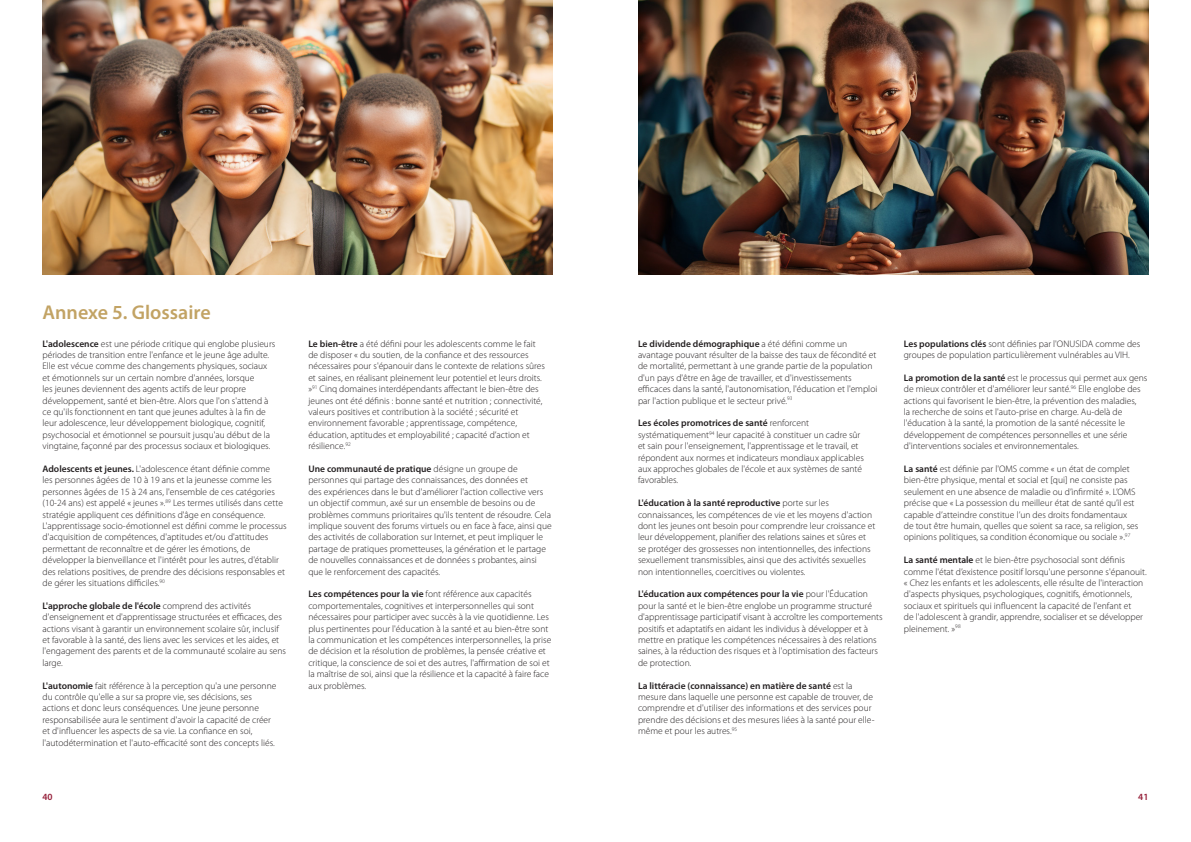
<style>
.page{position:relative;width:1191px;height:842px;background:#fff}
.page>*{position:absolute;margin:0;border:0;box-sizing:border-box;transform-origin:0 0}
.Heading_2{font:600 20px "Myriad Pro";color:#c2a364}
.t1{font:300 9.5px/11.4px "Myriad Pro";color:#231f20}
.t2{font:600 9.5px "Myriad Pro";color:#951e38}
.s1{font-weight:600}
</style>
<div class="page">
<img style="left:43px;top:0;width:510px;height:274px">
<img style="left:638px;top:0;width:510px;height:274px">
<p class="Heading_2" style="left:43px;top:300px;width:170px">Annexe 5. Glossaire</p>
<p class="t1" style="left:43px;top:338px;width:234px"><span class="s1">L'adolescence</span> est une période critique qui englobe plusieurs périodes de transition entre l'enfance et le jeune âge adulte.<br>Elle est vécue comme des changements physiques, sociaux et émotionnels sur un certain nombre d'années, lorsque<br>les jeunes deviennent des agents actifs de leur propre développement, santé et bien-être. Alors que l'on s'attend à ce qu'ils fonctionnent en tant que jeunes adultes à la fin de leur adolescence, leur développement biologique, cognitif, psychosocial et émotionnel se poursuit jusqu'au début de la vingtaine, façonné par des processus sociaux et biologiques.</p>
<p class="t1" style="left:43px;top:463px;width:242px"><span class="s1">Adolescents et jeunes.</span> L'adolescence étant définie comme<br>les personnes âgées de 10 à 19 ans et la jeunesse comme les personnes âgées de 15 à 24 ans, l'ensemble de ces catégories (10-24 ans) est appelé « jeunes ».<sup>89</sup> Les termes utilisés dans cette stratégie appliquent ces définitions d'âge en conséquence.</p>
<p class="t1" style="left:43px;top:520px;width:246px">L'apprentissage socio-émotionnel est défini comme le processus d'acquisition de compétences, d'aptitudes et/ou d'attitudes permettant de reconnaître et de gérer les émotions, de développer la bienveillance et l'intérêt pour les autres, d'établir des relations positives, de prendre des décisions responsables et de gérer les situations difficiles.<sup>90</sup></p>
<p class="t1" style="left:43px;top:600px;width:245px"><span class="s1">L'approche globale de l'école</span> comprend des activités d'enseignement et d'apprentissage structurées et efficaces, des actions visant à garantir un environnement scolaire sûr, inclusif et favorable à la santé, des liens avec les services et les aides, et l'engagement des parents et de la communauté scolaire au sens large.</p>
<p class="t1" style="left:43px;top:680px;width:235px"><span class="s1">L'autonomie</span> fait référence à la perception qu'a une personne du contrôle qu'elle a sur sa propre vie, ses décisions, ses actions et donc leurs conséquences. Une jeune personne responsabilisée aura le sentiment d'avoir la capacité de créer et d'influencer les aspects de sa vie. La confiance en soi, l'autodétermination et l'auto-efficacité sont des concepts liés.</p>
<p class="t1" style="left:308px;top:338px;width:238px"><span class="s1">Le bien-être</span> a été défini pour les adolescents comme le fait de disposer « du soutien, de la confiance et des ressources nécessaires pour s'épanouir dans le contexte de relations sûres et saines, en réalisant pleinement leur potentiel et leurs droits. »<sup>91</sup> Cinq domaines interdépendants affectant le bien-être des jeunes ont été définis : bonne santé et nutrition ; connectivité, valeurs positives et contribution à la société ; sécurité et environnement favorable ; apprentissage, compétence, éducation, aptitudes et employabilité ; capacité d’action et résilience.<sup>92</sup></p>
<p class="t1" style="left:308px;top:463px;width:245px"><span class="s1">Une communauté de pratique</span> désigne un groupe de personnes qui partage des connaissances, des données et<br>des expériences dans le but d'améliorer l'action collective vers un objectif commun, axé sur un ensemble de besoins ou de problèmes communs prioritaires qu'ils tentent de résoudre. Cela implique souvent des forums virtuels ou en face à face, ainsi que des activités de collaboration sur Internet, et peut impliquer le partage de pratiques prometteuses, la génération et le partage de nouvelles connaissances et de données s probantes, ainsi que le renforcement des capacités.</p>
<p class="t1" style="left:308px;top:589px;width:244px"><span class="s1">Les compétences pour la vie</span> font référence aux capacités comportementales, cognitives et interpersonnelles qui sont nécessaires pour participer avec succès à la vie quotidienne. Les plus pertinentes pour l'éducation à la santé et au bien-être sont la communication et les compétences interpersonnelles, la prise de décision et la résolution de problèmes, la pensée créative et critique, la conscience de soi et des autres, l'affirmation de soi et la maîtrise de soi, ainsi que la résilience et la capacité à faire face aux problèmes.</p>
<p class="t1" style="left:638px;top:338px;width:241px"><span class="s1">Le dividende démographique</span> a été défini comme un avantage pouvant résulter de la baisse des taux de fécondité et de mortalité, permettant à une grande partie de la population d'un pays d'être en âge de travailler, et d'investissements efficaces dans la santé, l'autonomisation, l'éducation et l'emploi par l'action publique et le secteur privé.<sup>93</sup></p>
<p class="t1" style="left:638px;top:418px;width:227px"><span class="s1">Les écoles promotrices de santé</span> renforcent systématiquement<sup>94</sup> leur capacité à constituer un cadre sûr et sain pour l'enseignement, l'apprentissage et le travail, et répondent aux normes et indicateurs mondiaux applicables aux approches globales de l'école et aux systèmes de santé favorables.</p>
<p class="t1" style="left:638px;top:497px;width:239px"><span class="s1">L'éducation à la santé reproductive</span> porte sur les connaissances, les compétences de vie et les moyens d'action dont les jeunes ont besoin pour comprendre leur croissance et leur développement, planifier des relations saines et sûres et se protéger des grossesses non intentionnelles, des infections sexuellement transmissibles, ainsi que des activités sexuelles non intentionnelles, coercitives ou violentes.</p>
<p class="t1" style="left:638px;top:589px;width:246px"><span class="s1">L'éducation aux compétences pour la vie</span> pour l'Éducation pour la santé et le bien-être englobe un programme structuré d'apprentissage participatif visant à accroître les comportements positifs et adaptatifs en aidant les individus à développer et à mettre en pratique les compétences nécessaires à des relations saines, à la réduction des risques et à l'optimisation des facteurs de protection.</p>
<p class="t1" style="left:638px;top:680px;width:238px"><span class="s1">La littéracie (connaissance) en matière de santé</span> est la mesure dans laquelle une personne est capable de trouver, de comprendre et d'utiliser des informations et des services pour prendre des décisions et des mesures liées à la santé pour elle&shy;même et pour les autres.<sup>95</sup></p>
<p class="t1" style="left:904px;top:338px;width:238px"><span class="s1">Les populations clés</span> sont définies par l'ONUSIDA comme des groupes de population particulièrement vulnérables au VIH.</p>
<p class="t1" style="left:904px;top:372px;width:245px"><span class="s1">La promotion de la santé</span> est le processus qui permet aux gens de mieux contrôler et d'améliorer leur santé.<sup>96</sup> Elle englobe des actions qui favorisent le bien-être, la prévention des maladies,<br>la recherche de soins et l'auto-prise en charge. Au-delà de l'éducation à la santé, la promotion de la santé nécessite le développement de compétences personnelles et une série d'interventions sociales et environnementales.</p>
<p class="t1" style="left:904px;top:463px;width:236px"><span class="s1">La santé</span> est définie par l'OMS comme « un état de complet bien-être physique, mental et social et [qui] ne consiste pas seulement en une absence de maladie ou d’infirmité ». L’OMS précise que « La possession du meilleur état de santé qu’il est capable d’atteindre constitue l’un des droits fondamentaux de tout être humain, quelles que soient sa race, sa religion, ses opinions politiques, sa condition économique ou sociale ».<sup>97</sup></p>
<p class="t1" style="left:904px;top:554px;width:243px"><span class="s1">La santé mentale</span> et le bien-être psychosocial sont définis comme l'état d’existence positif lorsqu'une personne s'épanouit. « Chez les enfants et les adolescents, elle résulte de l'interaction d'aspects physiques, psychologiques, cognitifs, émotionnels, sociaux et spirituels qui influencent la capacité de l'enfant et<br>de l'adolescent à grandir, apprendre, socialiser et se développer pleinement. »<sup>98</sup></p>
<p class="t2" style="left:43px;top:791px;width:12px">40</p>
<p class="t2" style="left:1138px;top:791px;width:12px">41</p>
</div>
